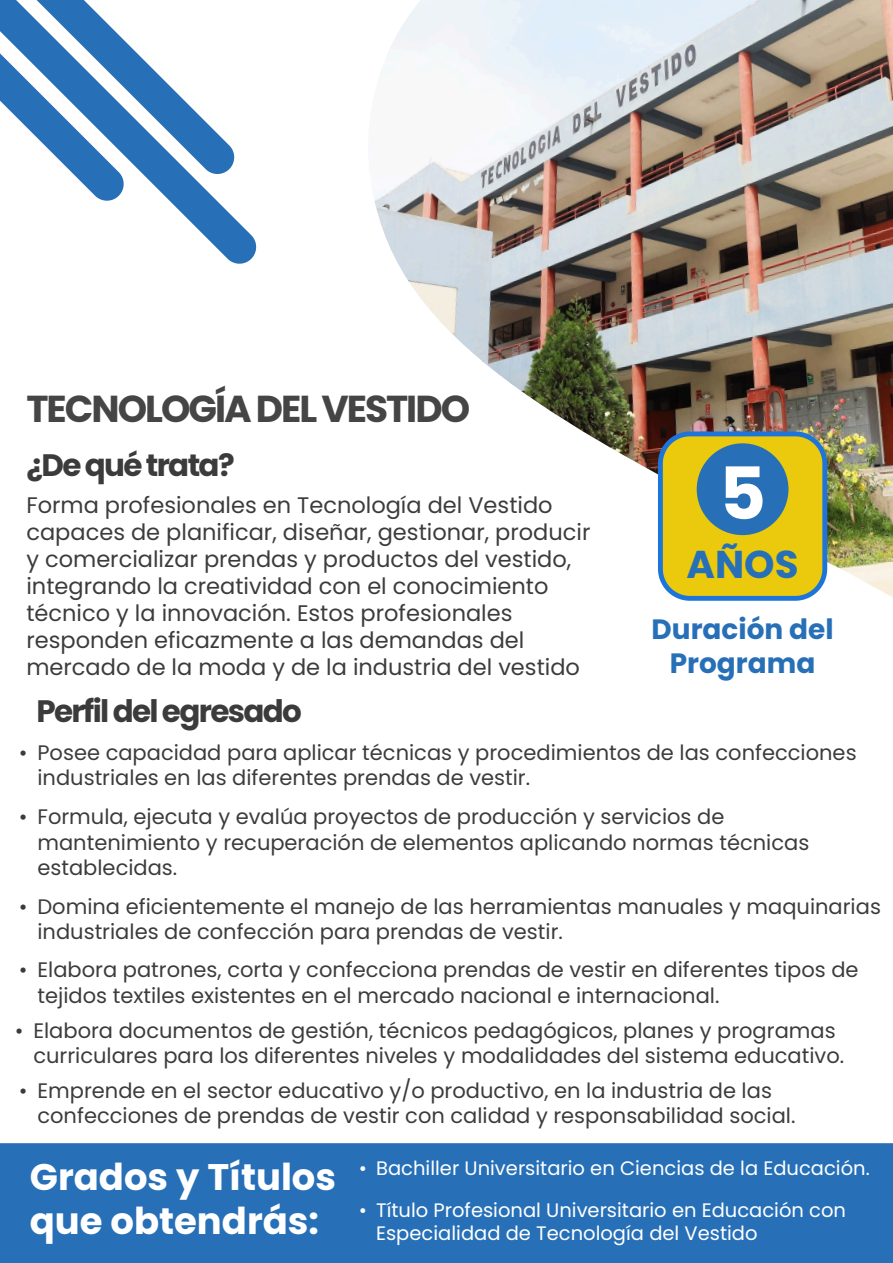
<style>
.page{position:relative;width:893px;height:1263px;background:#fff}
.page>*{position:absolute;margin:0;border:0;box-sizing:border-box;transform-origin:0 0}
.t1{font:700 72.3px "Poppins";color:#fff}
.t2{font:700 38.7px "Poppins";color:#2770b8}
.t3{font:700 37.5px "Poppins";letter-spacing:-.055em;color:rgb(0 0 0/.73)}
.t4{font:700 37.05px/44.4px "Poppins";color:#fff}
.t5{font:700 31.05px "Poppins";letter-spacing:-.055em;color:rgb(0 0 0/.77)}
.t6{font:700 27.9px/33.5px "Poppins";color:#2770b8;text-align:center}
.t7{font:22.5px/27px "Poppins";color:rgb(0 0 0/.77)}
.t8{font:21px/25.2px "Poppins";color:rgb(0 0 0/.77)}
.t9{font:19.5px/23.4px "Poppins";color:#fff}
.s1{font-family:"Times New Roman"}
</style>
<div class="page">
<div style="left:0;top:1143px;width:893px;height:120px;background:#2770b8"></div>
<img style="left:373px;top:0;width:520px;height:597px">
<svg style="left:170px;top:155px;width:86px;height:109px"></svg>
<svg style="left:0;top:0;width:234px;height:201px"></svg>
<svg style="left:655px;top:429px;width:175px;height:172px;background:#caba34"></svg>
<div style="left:697px;top:443px;width:91px;height:92px;background:#2770b8;border-radius:50%"></div>
<h3 class="t3" style="left:26px;top:387px;width:445px">TECNOLOGÍA DEL VESTIDO</h3>
<h3 class="t5" style="left:26px;top:447px;width:210px">¿De qué trata?</h3>
<p class="t7" style="left:26px;top:491px;width:565px">Forma profesionales en Tecnología del Vestido capaces de planificar, diseñar, gestionar, producir y comercializar prendas y productos del vestido, integrando la creatividad con el conocimiento técnico y la innovación. Estos profesionales responden eficazmente a las demandas del mercado de la moda y de la industria del vestido</p>
<h1 class="t1" style="left:719px;top:452px;width:48px">5</h1>
<h2 class="t2" style="left:687px;top:541px;width:113px">AÑOS</h2>
<h3 class="t6" style="left:651px;top:613px;width:184px">Duración del<br>Programa</h3>
<h3 class="t5" style="left:37px;top:693px;width:267px">Perfil del egresado</h3>
<p class="t8" style="left:37px;top:740px;width:821px;text-indent:-18px"><span class="s1">•</span> Posee capacidad para aplicar técnicas y procedimientos de las confecciones industriales en las diferentes prendas de vestir.</p>
<p class="t8" style="left:37px;top:804px;width:773px;text-indent:-18px"><span class="s1">•</span> Formula, ejecuta y evalúa proyectos de producción y servicios de mantenimiento y recuperación de elementos aplicando normas técnicas establecidas.</p>
<p class="t8" style="left:37px;top:894px;width:845px;text-indent:-18px"><span class="s1">•</span> Domina eficientemente el manejo de las herramientas manuales y maquinarias industriales de confección para prendas de vestir.</p>
<p class="t8" style="left:37px;top:957px;width:823px;text-indent:-18px"><span class="s1">•</span> Elabora patrones, corta y confecciona prendas de vestir en diferentes tipos de tejidos textiles existentes en el mercado nacional e internacional.</p>
<p class="t8" style="left:33px;top:1018px;width:812px;text-indent:-18px"><span class="s1">•</span> Elabora documentos de gestión, técnicos pedagógicos, planes y programas curriculares para los diferentes niveles y modalidades del sistema educativo.</p>
<p class="t8" style="left:37px;top:1078px;width:759px;text-indent:-18px"><span class="s1">•</span> Emprende en el sector educativo y/o productivo, en la industria de las confecciones de prendas de vestir con calidad y responsabilidad social.</p>
<h3 class="t4" style="left:30px;top:1155px;width:308px">Grados y Títulos que obtendrás:</h3>
<p class="t9" style="left:360px;top:1156px;width:512px"><span class="s1">•</span> Bachiller Universitario en Ciencias de la Educación.</p>
<p class="t9" style="left:376px;top:1198px;width:471px;text-indent:-17px"><span class="s1">•</span> Título Profesional Universitario en Educación con<br>Especialidad de Tecnología del Vestido</p>
</div>
